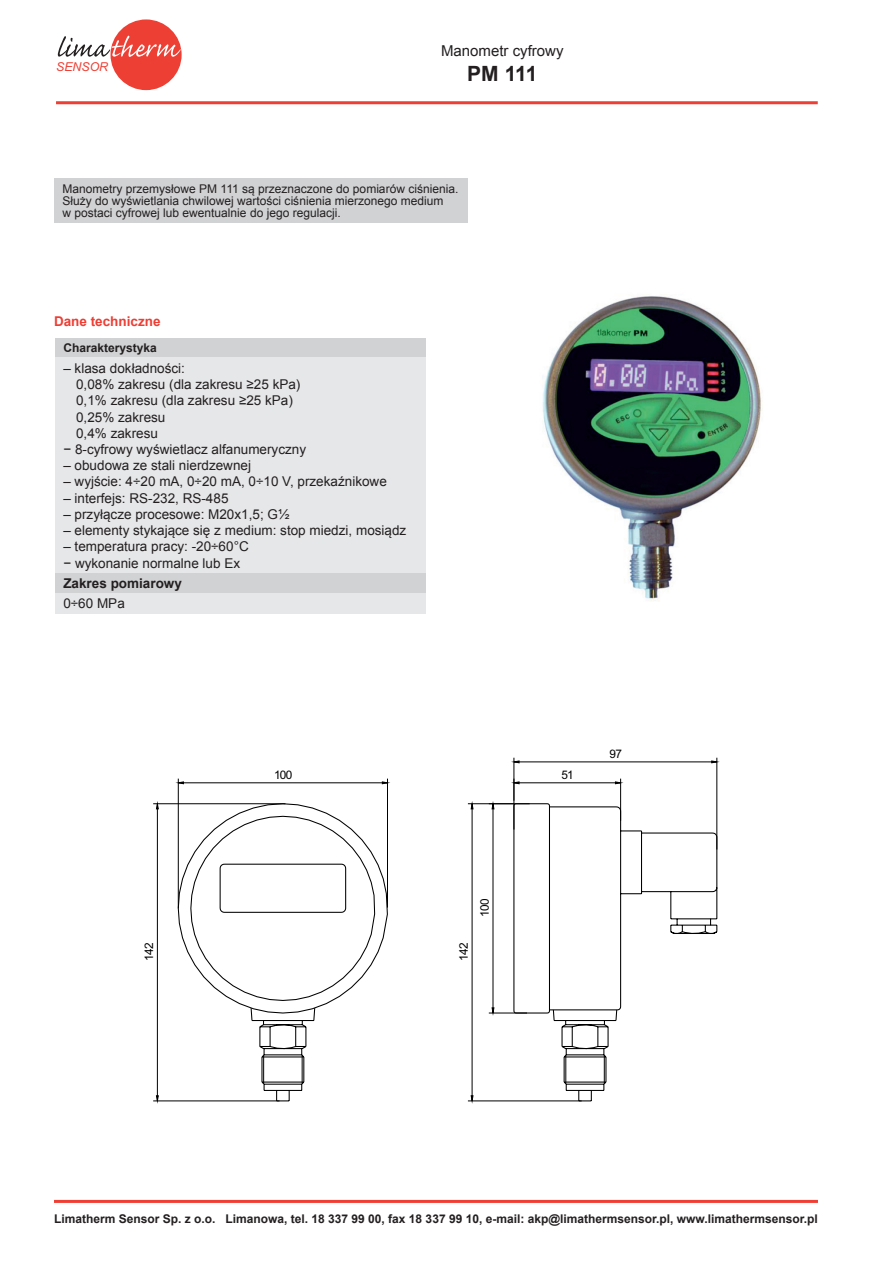
<style>
.page{position:relative;width:872px;height:1268px;background:#fff}
.page>*{position:absolute;margin:0;border:0;box-sizing:border-box;transform-origin:0 0}
.Do_spisu_treści{font:700 21px "Arial";color:#231f20}
.Do_spisu_treści-2{font:15px "Arial";color:#231f20}
.TOC_title{font:13.5px "Arial";color:#231f20}
.t1{font:700 13.5px "Arial";color:#231f20}
.Do_spisu_treści-3{font:700 13.5px "Arial";color:#ee3e34}
.t2{font:italic 12.3px "Arial";color:#ee3f34}
.Do_spisu_treści-4{font:12px "Arial";color:#231f20}
.Do_spisu_treści-5{font:700 12px "Arial";color:#231f20}
.t3{font:11.85px "Arial";letter-spacing:-.065em;color:#000}
</style>
<div class="page">
<hr style="left:54px;top:1199px;width:764px;height:3px;background:#ee3f34">
<div style="left:110px;top:19px;width:72px;height:71px;background:#ee3f34;border-radius:50%"></div>
<svg style="left:58px;top:36px;width:123px;height:21px"></svg>
<hr style="left:56px;top:101px;width:761px;height:3px;background:#ee3f34">
<img style="left:542px;top:296px;width:219px;height:305px">
<div style="left:54px;top:178px;width:414px;height:45px;background:#d1d2d4"></div>
<div style="left:55px;top:338px;width:371px;height:20px;background:#d1d2d4"></div>
<div style="left:55px;top:358px;width:371px;height:214px;background:#e6e7e9"></div>
<div style="left:55px;top:572px;width:371px;height:21px;background:#d1d2d4"></div>
<div style="left:55px;top:593px;width:371px;height:20px;background:#e6e7e9"></div>
<svg style="left:177px;top:802px;width:428px;height:299px"></svg>
<svg style="left:219px;top:862px;width:398px;height:223px"></svg>
<hr style="left:153px;top:803px;width:132px;height:1px;background:#000">
<hr style="left:153px;top:1100px;width:126px;height:1px;background:#000">
<svg style="left:156px;top:803px;width:3px;height:6px"></svg>
<svg style="left:156px;top:1094px;width:3px;height:7px"></svg>
<hr style="left:157px;top:803px;width:1px;height:297px;background:#000">
<hr style="left:468px;top:803px;width:46px;height:1px;background:#000">
<hr style="left:468px;top:1100px;width:113px;height:1px;background:#000">
<svg style="left:470px;top:803px;width:2px;height:6px"></svg>
<svg style="left:470px;top:1094px;width:2px;height:7px"></svg>
<hr style="left:472px;top:803px;width:1px;height:297px;background:#000">
<hr style="left:178px;top:778px;width:1px;height:130px;background:#000">
<hr style="left:387px;top:778px;width:1px;height:129px;background:#000">
<hr style="left:178px;top:782px;width:209px;height:1px;background:#000">
<svg style="left:513px;top:802px;width:205px;height:211px"></svg>
<hr style="left:489px;top:803px;width:40px;height:1px;background:#000">
<hr style="left:489px;top:1012px;width:38px;height:1px;background:#000">
<hr style="left:493px;top:803px;width:1px;height:209px;background:#000">
<hr style="left:513px;top:778px;width:1px;height:51px;background:#000">
<hr style="left:620px;top:778px;width:1px;height:42px;background:#000">
<hr style="left:514px;top:782px;width:106px;height:1px;background:#000">
<hr style="left:513px;top:757px;width:1px;height:43px;background:#000">
<hr style="left:716px;top:757px;width:1px;height:92px;background:#000">
<svg style="left:513px;top:760px;width:6px;height:3px"></svg>
<hr style="left:514px;top:761px;width:203px;height:1px;background:#000">
<p class="t2" style="left:56px;top:58px;width:54px">SENSOR</p>
<p class="Do_spisu_treści-2" style="left:441px;top:41px;width:124px">Manometr cyfrowy</p>
<p class="Do_spisu_treści" style="left:467px;top:60px;width:72px">PM 111</p>
<p class="Do_spisu_treści-4" style="left:63px;top:181px;width:397px">Manometry przemysłowe PM 111 są przeznaczone do pomiarów ciśnienia.</p>
<p class="Do_spisu_treści-4" style="left:63px;top:193px;width:382px">Służy do wyświetlania chwilowej wartości ciśnienia mierzonego medium</p>
<p class="Do_spisu_treści-4" style="left:63px;top:205px;width:280px">w postaci cyfrowej lub ewentualnie do jego regulacji.</p>
<p class="Do_spisu_treści-3" style="left:54px;top:312px;width:108px">Dane techniczne</p>
<p class="Do_spisu_treści-5" style="left:63px;top:340px;width:95px">Charakterystyka</p>
<p class="TOC_title" style="left:63px;top:359px;width:123px">– klasa dokładności:</p>
<p class="TOC_title" style="left:76px;top:375px;width:226px">0,08% zakresu (dla zakresu ≥25 kPa)</p>
<p class="TOC_title" style="left:76px;top:392px;width:218px">0,1% zakresu (dla zakresu ≥25 kPa)</p>
<p class="TOC_title" style="left:76px;top:408px;width:91px">0,25% zakresu</p>
<p class="TOC_title" style="left:76px;top:424px;width:83px">0,4% zakresu</p>
<p class="TOC_title" style="left:63px;top:440px;width:244px">− 8-cyfrowy wyświetlacz alfanumeryczny</p>
<p class="TOC_title" style="left:63px;top:456px;width:189px">– obudowa ze stali nierdzewnej</p>
<p class="TOC_title" style="left:63px;top:473px;width:325px">– wyjście: 4÷20 mA, 0÷20 mA, 0÷10 V, przekaźnikowe</p>
<p class="TOC_title" style="left:63px;top:489px;width:167px">– interfejs: RS-232, RS-485</p>
<p class="TOC_title" style="left:63px;top:505px;width:227px">– przyłącze procesowe: M20x1,5; G½</p>
<p class="TOC_title" style="left:63px;top:521px;width:344px">– elementy stykające się z medium: stop miedzi, mosiądz</p>
<p class="TOC_title" style="left:63px;top:537px;width:187px">– temperatura pracy: -20÷60°C</p>
<p class="TOC_title" style="left:63px;top:554px;width:178px">− wykonanie normalne lub Ex</p>
<p class="t1" style="left:63px;top:574px;width:120px">Zakres pomiarowy</p>
<p class="TOC_title" style="left:63px;top:594px;width:63px">0÷60 MPa</p>
<p class="t3" style="left:274px;top:767px;width:20px">100</p>
<p class="t3" style="left:142px;top:960px;width:20px;rotate:-90deg">142</p>
<p class="t3" style="left:457px;top:960px;width:20px;rotate:-90deg">142</p>
<p class="t3" style="left:478px;top:916px;width:20px;rotate:-90deg">100</p>
<p class="t3" style="left:561px;top:767px;width:14px">51</p>
<p class="t3" style="left:609px;top:746px;width:14px">97</p>
<p class="Do_spisu_treści-5" style="left:54px;top:1209px;width:765px">Limatherm Sensor Sp. z o.o. Limanowa, tel. 18 337 99 00, fax 18 337 99 10, e-mail: akp@limathermsensor.pl, www.limathermsensor.pl</p>
</div>
